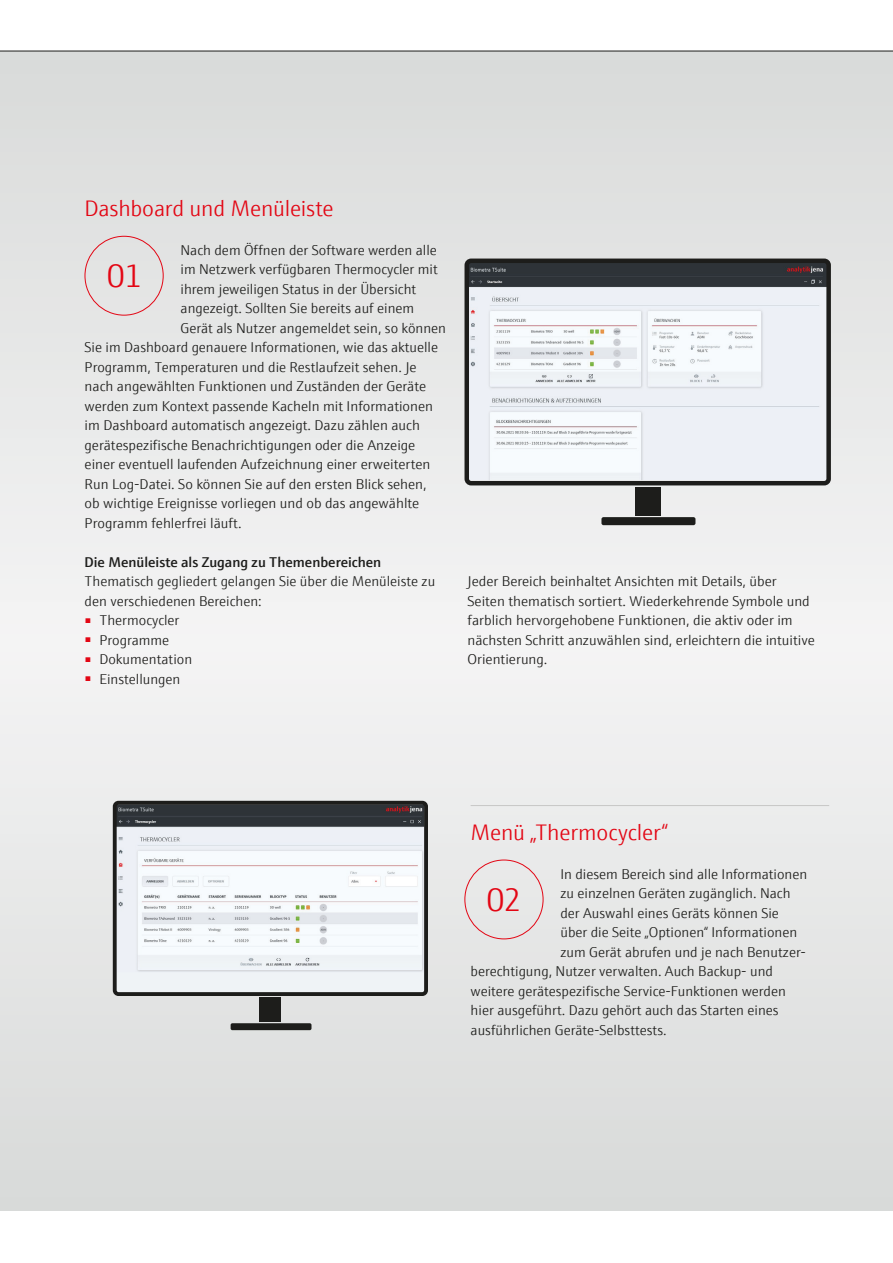
<style>
.page{position:relative;width:893px;height:1263px;background:#fff}
.page>*{position:absolute;margin:0;border:0;box-sizing:border-box;transform-origin:0 0}
.t1{font:300 32.7px "E+H Sans";color:#e30614}
.t2{font:300 22.5px "E+H Sans";letter-spacing:-.01em;color:#e30614}
.t3{font:300 14.25px/19.5px "E+H Sans";color:#1d1d1b}
.t4{font:600 14.25px "E+H Sans";color:#1d1d1b}
</style>
<div class="page">
<div style="left:0;top:51px;width:893px;height:1159px;background:linear-gradient(to bottom,#e6e7e7,#e6e7e6)"></div>
<hr style="left:0;top:51px;width:893px;height:1px;background:#1d1d1b">
<div style="left:464px;top:860px;width:79px;height:79px;border:1px solid #e30614;border-radius:50%"></div>
<hr style="left:471px;top:805px;width:358px;height:1px;background:#c7c7c6">
<div style="left:116px;top:972px;width:309px;height:22px;background:#eff3f6"></div>
<img style="left:118px;top:806px;width:305px;height:166px">
<div style="left:113px;top:801px;width:315px;height:195px;border:4px solid #1d1d1b;border-radius:4px"></div>
<div style="left:260px;top:997px;width:21px;height:25px;background:#1d1d1b"></div>
<div style="left:231px;top:1023px;width:80px;height:7px;background:#1d1d1b;border-radius:2px"></div>
<div style="left:85px;top:236px;width:79px;height:79px;border:1px solid #e30614;border-radius:50%"></div>
<img style="left:469px;top:264px;width:357px;height:216px">
<div style="left:464px;top:259px;width:367px;height:226px;border:4px solid #1d1d1b;border-radius:4px"></div>
<div style="left:635px;top:487px;width:25px;height:29px;background:#1d1d1b"></div>
<div style="left:601px;top:517px;width:94px;height:8px;background:#1d1d1b;border-radius:2px"></div>
<h2 class="t2" style="left:85px;top:192px;width:251px">Dashboard und Menüleiste</h2>
<p class="t3" style="left:181px;top:239px;width:258px">Nach dem Öffnen der Software werden alle</p>
<p class="t3" style="left:181px;top:259px;width:259px">im Netzwerk verfügbaren Thermocycler mit</p>
<p class="t3" style="left:181px;top:278px;width:237px">ihrem jeweiligen Status in der Übersicht</p>
<p class="t3" style="left:181px;top:298px;width:235px">angezeigt. Sollten Sie bereits auf einem</p>
<p class="t3" style="left:181px;top:317px;width:267px">Gerät als Nutzer angemeldet sein, so können</p>
<p class="t3" style="left:85px;top:337px;width:355px">Sie im Dashboard genauere Informationen, wie das aktuelle</p>
<p class="t3" style="left:85px;top:356px;width:333px">Programm, Temperaturen und die Restlaufzeit sehen. Je</p>
<p class="t3" style="left:85px;top:376px;width:343px">nach angewählten Funktionen und Zuständen der Geräte</p>
<p class="t3" style="left:85px;top:395px;width:350px">werden zum Kontext passende Kacheln mit Informationen</p>
<p class="t3" style="left:85px;top:415px;width:337px">im Dashboard automatisch angezeigt. Dazu zählen auch</p>
<p class="t3" style="left:85px;top:434px;width:332px">gerätespezifische Benachrichtigungen oder die Anzeige</p>
<p class="t3" style="left:85px;top:454px;width:347px">einer eventuell laufenden Aufzeichnung einer erweiterten</p>
<p class="t3" style="left:85px;top:473px;width:344px">Run Log-Datei. So können Sie auf den ersten Blick sehen,</p>
<p class="t3" style="left:85px;top:493px;width:336px">ob wichtige Ereignisse vorliegen und ob das angewählte</p>
<p class="t3" style="left:85px;top:512px;width:159px">Programm fehlerfrei läuft.</p>
<p class="t4" style="left:85px;top:551px;width:298px">Die Menüleiste als Zugang zu Themenbereichen</p>
<p class="t3" style="left:85px;top:571px;width:352px">Thematisch gegliedert gelangen Sie über die Menüleiste zu den verschiedenen Bereichen:</p>
<p class="t3" style="left:85px;top:610px;width:96px"><sup>■</sup> Thermocycler</p>
<p class="t3" style="left:85px;top:629px;width:86px"><sup>■</sup> Programme</p>
<p class="t3" style="left:85px;top:649px;width:109px"><sup>■</sup> Dokumentation</p>
<p class="t3" style="left:85px;top:668px;width:97px"><sup>■</sup> Einstellungen</p>
<h1 class="t1" style="left:107px;top:251px;width:37px">01</h1>
<p class="t3" style="left:468px;top:571px;width:349px">Jeder Bereich beinhaltet Ansichten mit Details, über Seiten thematisch sortiert. Wiederkehrende Symbole und farblich hervorgehobene Funktionen, die aktiv oder im nächsten Schritt anzuwählen sind, erleichtern die intuitive Orientierung.</p>
<h2 class="t2" style="left:471px;top:816px;width:199px">Menü „Thermocycler“</h2>
<p class="t3" style="left:560px;top:863px;width:248px">In diesem Bereich sind alle Informationen</p>
<p class="t3" style="left:560px;top:883px;width:232px">zu einzelnen Geräten zugänglich. Nach</p>
<p class="t3" style="left:560px;top:902px;width:220px">der Auswahl eines Geräts können Sie</p>
<p class="t3" style="left:560px;top:922px;width:238px">über die Seite „Optionen“ Informationen</p>
<p class="t3" style="left:560px;top:941px;width:247px">zum Gerät abrufen und je nach Benutzer-</p>
<p class="t3" style="left:471px;top:961px;width:304px">berechtigung, Nutzer verwalten. Auch Backup- und</p>
<p class="t3" style="left:471px;top:980px;width:317px">weitere gerätespezifische Service-Funktionen werden</p>
<p class="t3" style="left:471px;top:1000px;width:310px">hier ausgeführt. Dazu gehört auch das Starten eines</p>
<p class="t3" style="left:471px;top:1019px;width:198px">ausführlichen Geräte-Selbsttests.</p>
<h1 class="t1" style="left:486px;top:875px;width:38px">02</h1>
</div>
